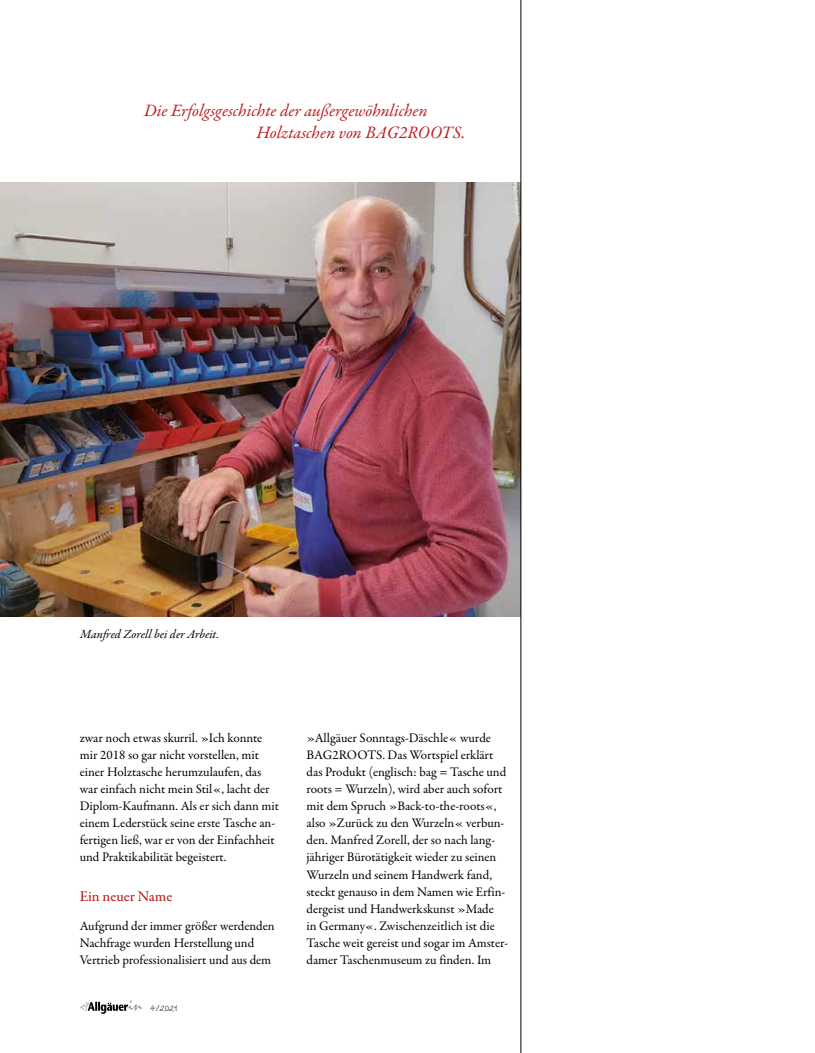
<style>
.page{position:relative;width:815px;height:1053px;background:#fff}
.page>*{position:absolute;margin:0;border:0;box-sizing:border-box;transform-origin:0 0}
.t1{font:italic 17.5px/22.5px "Garamond Premr Pro";color:#bd1d1d}
.t2{font:500 15px "Garamond Premr Pro";color:#bd1d1d}
.t3{font:13.12px/17px "Garamond Premr Pro";color:#000}
.t4{font:italic 12.5px "Garamond Premr Pro";color:#000}
.t5{font:12.5px "Wiesbaden Swing";color:#000}
</style>
<div class="page">
<svg style="left:80px;top:1000px;width:62px;height:13px"></svg>
<img style="left:1px;top:182px;width:520px;height:435px">
<img style="left:0;top:14px;width:1px;height:603px">
<hr style="left:521px;top:0;width:1px;height:1052px;background:#000">
<h1 class="t1" style="left:257px;top:100px;width:210px;text-indent:-113px">Die Erfolgsgeschichte der außergewöhnlichen<br>Holztaschen von BAG2ROOTS.</h1>
<p class="t4" style="left:80px;top:626px;width:141px">Manfred Zorell bei der Arbeit.</p>
<p class="t3" style="left:80px;top:730px;width:201px">zwar noch etwas skurril. »Ich konnte mir 2018 so gar nicht vorstellen, mit einer Holztasche herumzulaufen, das war einfach nicht mein Stil«, lacht der Diplom-Kaufmann. Als er sich dann mit einem Lederstück seine erste Tasche an&shy;fertigen ließ, war er von der Einfachheit und Praktikabilität begeistert.</p>
<p class="t2" style="left:80px;top:887px;width:94px">Ein neuer Name</p>
<p class="t3" style="left:80px;top:917px;width:196px">Aufgrund der immer größer werdenden<br>Nachfrage wurden Herstellung und<br>Vertrieb professionalisiert und aus dem</p>
<p class="t5" style="left:150px;top:1001px;width:29px">4/2021</p>
<p class="t3" style="left:306px;top:730px;width:203px">»Allgäuer Sonntags-Däschle« wurde BAG2ROOTS. Das Wortspiel erklärt das Produkt (englisch: bag = Tasche und roots = Wurzeln), wird aber auch sofort mit dem Spruch »Back-to-the-roots«, also »Zurück zu den Wurzeln« verbun&shy;den. Manfred Zorell, der so nach lang&shy;jähriger Bürotätigkeit wieder zu seinen Wurzeln und seinem Handwerk fand, steckt genauso in dem Namen wie Erfin&shy;dergeist und Handwerkskunst »Made<br>in Germany«. Zwischenzeitlich ist die Tasche weit gereist und sogar im Amster&shy;damer Taschenmuseum zu finden. Im</p>
</div>
